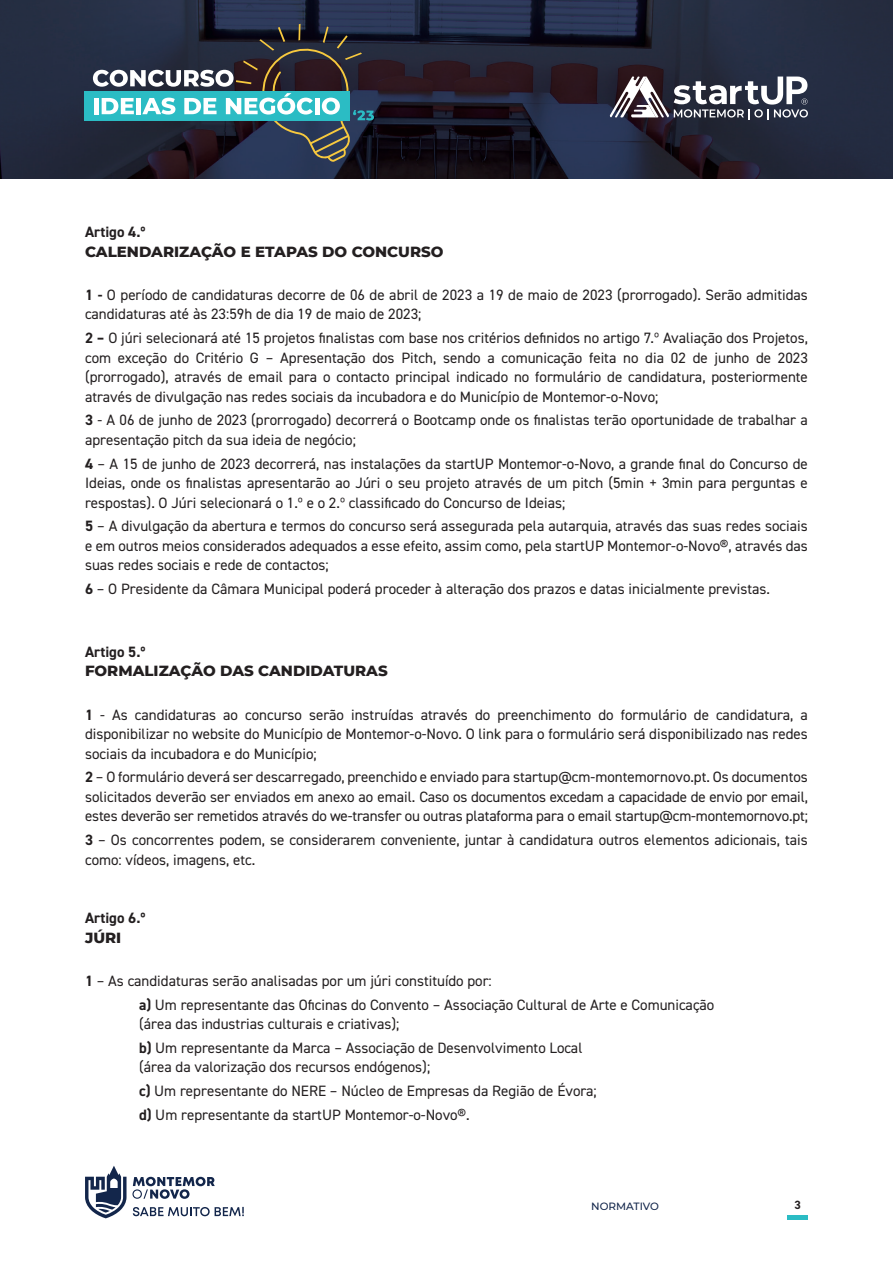
<style>
.page{position:relative;width:893px;height:1263px;background:#fff}
.page>*{position:absolute;margin:0;border:0;box-sizing:border-box;transform-origin:0 0}
.t1{font:15px/19.5px "DIN2014";color:#231f20}
.t2{font:800 15px "Montserrat";color:#231f20}
.t3{font:700 15px "DIN2014";color:#231f20}
.t4{font:700 12px "DIN2014";color:#231f20}
.t5{font:500 10.5px "Montserrat";color:#13264b}
.s1{font-weight:700}
</style>
<div class="page">
<img style="left:0;top:0;width:893px;height:179px">
<svg style="left:610px;top:77px;width:198px;height:43px"></svg>
<svg style="left:85px;top:1166px;width:159px;height:52px"></svg>
<hr style="left:788px;top:1215px;width:20px;height:4px;background:#2bbcc4">
<hr style="left:298px;top:24px;width:3px;height:16px;background:#f7c93e">
<div style="left:84px;top:91px;width:265px;height:30px;background:#2bbcc4"></div>
<svg style="left:93px;top:26px;width:281px;height:136px"></svg>
<p class="t3" style="left:85px;top:222px;width:62px">Artigo 4.º</p>
<p class="t2" style="left:85px;top:240px;width:360px">CALENDARIZAÇÃO E ETAPAS DO CONCURSO</p>
<p class="t1" style="left:85px;top:285px;width:724px"><span class="s1">1 -</span> O período de candidaturas decorre de 06 de abril de 2023 a 19 de maio de 2023 (prorrogado). Serão admitidas candidaturas até às 23:59h de dia 19 de maio de 2023;</p>
<p class="t1" style="left:85px;top:328px;width:724px;text-align:justify"><span class="s1">2 –</span> O júri selecionará até 15 projetos finalistas com base nos critérios definidos no artigo 7.º Avaliação dos Projetos, com exceção do Critério G – Apresentação dos Pitch, sendo a comunicação feita no dia 02 de junho de 2023 (prorrogado), através de email para o contacto principal indicado no formulário de candidatura, posteriormente através de divulgação nas redes sociais da incubadora e do Município de Montemor-o-Novo;</p>
<p class="t1" style="left:85px;top:410px;width:724px"><span class="s1">3</span> - A 06 de junho de 2023 (prorrogado) decorrerá o Bootcamp onde os finalistas terão oportunidade de trabalhar a apresentação pitch da sua ideia de negócio;</p>
<p class="t1" style="left:85px;top:453px;width:724px;text-align:justify"><span class="s1">4</span> – A 15 de junho de 2023 decorrerá, nas instalações da startUP Montemor-o-Novo, a grande final do Concurso de Ideias, onde os finalistas apresentarão ao Júri o seu projeto através de um pitch (5min + 3min para perguntas e respostas). O Júri selecionará o 1.º e o 2.º classificado do Concurso de Ideias;</p>
<p class="t1" style="left:85px;top:516px;width:724px;text-align:justify"><span class="s1">5</span> – A divulgação da abertura e termos do concurso será assegurada pela autarquia, através das suas redes sociais e em outros meios considerados adequados a esse efeito, assim como, pela startUP Montemor-o-Novo®, através das suas redes sociais e rede de contactos;</p>
<p class="t1" style="left:85px;top:579px;width:687px"><span class="s1">6</span> – O Presidente da Câmara Municipal poderá proceder à alteração dos prazos e datas inicialmente previstas.</p>
<p class="t3" style="left:85px;top:642px;width:62px">Artigo 5.º</p>
<p class="t2" style="left:85px;top:660px;width:304px">FORMALIZAÇÃO DAS CANDIDATURAS</p>
<p class="t1" style="left:85px;top:704px;width:724px;text-align:justify"><span class="s1">1</span> - As candidaturas ao concurso serão instruídas através do preenchimento do formulário de candidatura, a disponibilizar no website do Município de Montemor-o-Novo. O link para o formulário será disponibilizado nas redes sociais da incubadora e do Município;</p>
<p class="t1" style="left:85px;top:767px;width:724px;text-align:justify"><span class="s1">2</span> – O formulário deverá ser descarregado, preenchido e enviado para startup@cm-montemornovo.pt. Os documentos solicitados deverão ser enviados em anexo ao email. Caso os documentos excedam a capacidade de envio por email, estes deverão ser remetidos através do we-transfer ou outras plataforma para o email startup@cm-montemornovo.pt;</p>
<p class="t1" style="left:85px;top:830px;width:724px"><span class="s1">3</span> – Os concorrentes podem, se considerarem conveniente, juntar à candidatura outros elementos adicionais, tais como: vídeos, imagens, etc.</p>
<p class="t3" style="left:85px;top:908px;width:62px">Artigo 6.º</p>
<p class="t2" style="left:85px;top:926px;width:38px">JÚRI</p>
<p class="t1" style="left:139px;top:968px;width:577px;line-height:23.7px;text-indent:-54px"><span class="s1">1</span> – As candidaturas serão analisadas por um júri constituído por:<br><span class="s1">a)</span> Um representante das Oficinas do Convento – Associação Cultural de Arte e Comunicação</p>
<p class="t1" style="left:139px;top:1012px;width:445px;line-height:23.7px">(área das industrias culturais e criativas);<br><span class="s1">b)</span> Um representante da Marca – Associação de Desenvolvimento Local</p>
<p class="t1" style="left:139px;top:1055px;width:459px;line-height:23.7px">(área da valorização dos recursos endógenos);<br><span class="s1">c)</span> Um representante do NERE – Núcleo de Empresas da Região de Évora; <span class="s1">d)</span> Um representante da startUP Montemor-o-Novo®.</p>
<p class="t5" style="left:591px;top:1199px;width:69px">NORMATIVO</p>
<p class="t4" style="left:795px;top:1197px;width:8px">3</p>
</div>
